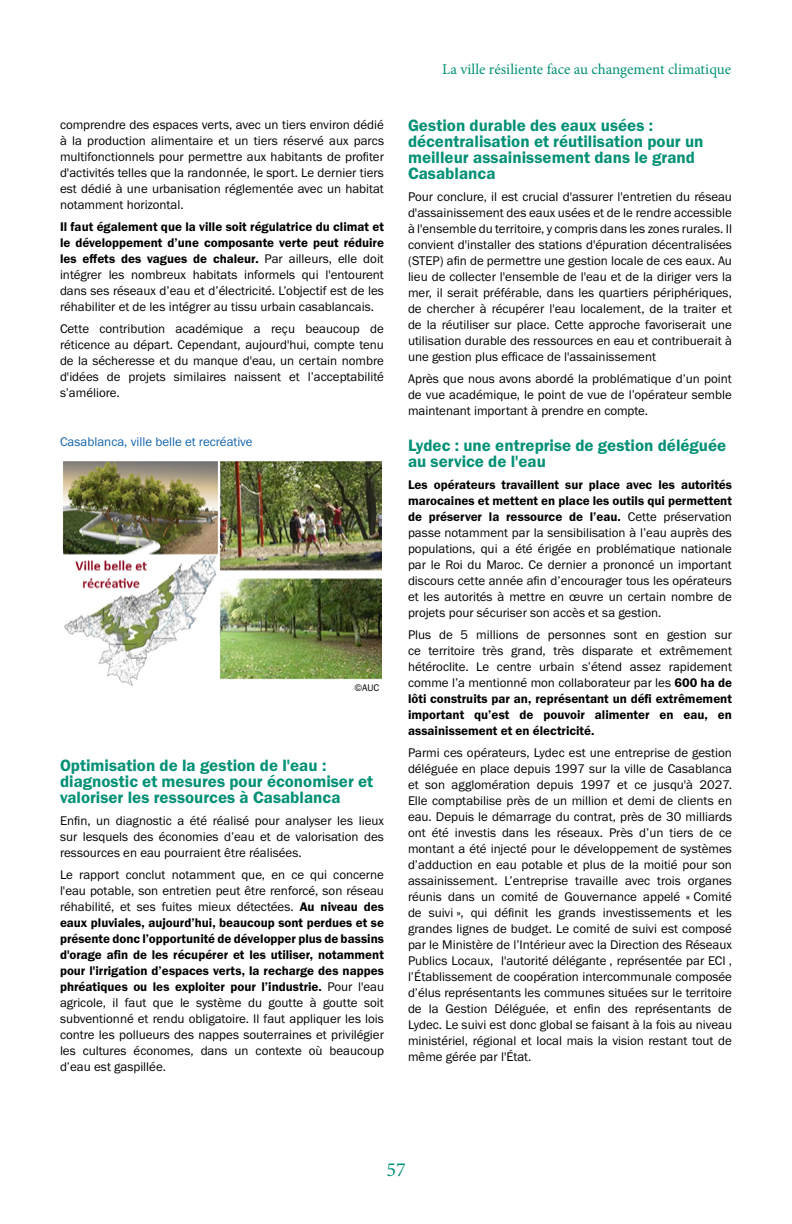
<style>
.page{position:relative;width:792px;height:1224px;background:#fff}
.page>*{position:absolute;margin:0;border:0;box-sizing:border-box;transform-origin:0 0}
.t1{font:20px "Minion Pro";color:#029175}
.t2{font:17px/16px "Franklin Gothic URW Dem";color:#029175}
.t3{font:15px "Minion Pro";color:#029175}
.t4{font:13px/16px "Franklin Gothic URW Boo";color:#000;text-align:justify}
.t5{font:13px/16px "Franklin Gothic URW Dem";color:#000;text-align:justify}
.t6{font:13px "Franklin Gothic URW Boo";color:#1364ac}
.t7{font:10px "Franklin Gothic URW Boo";color:#000}
.s1{font-family:"Franklin Gothic URW Boo"}
.s2{font-family:"Franklin Gothic URW Dem"}
</style>
<div class="page">
<img style="left:62px;top:461px;width:320px;height:225px">
<p class="t4" style="left:60px;top:116px;width:326px">comprendre des espaces verts, avec un tiers environ dédié à la production alimentaire et un tiers réservé aux parcs multifonctionnels pour permettre aux habitants de profiter d'activités telles que la randonnée, le sport. Le dernier tiers est dédié à une urbanisation réglementée avec un habitat notamment horizontal.</p>
<p class="t5" style="left:60px;top:218px;width:326px">Il faut également que la ville soit régulatrice du climat et le développement d’une composante verte peut réduire les effets des vagues de chaleur. <span class="s1">Par ailleurs, elle doit</span></p>
<p class="t4" style="left:60px;top:266px;width:325px">intégrer les nombreux habitats informels qui l'entourent dans ses réseaux d’eau et d’électricité. L’objectif est de les réhabiliter et de les intégrer au tissu urbain casablancais.</p>
<p class="t4" style="left:60px;top:320px;width:326px">Cette contribution académique a reçu beaucoup de réticence au départ. Cependant, aujourd'hui, compte tenu de la sécheresse et du manque d'eau, un certain nombre d'idées de projets similaires naissent et l’acceptabilité s’améliore.</p>
<p class="t6" style="left:60px;top:434px;width:194px">Casablanca, ville belle et recréative</p>
<p class="t7" style="left:354px;top:681px;width:26px">©AUC</p>
<h2 class="t2" style="left:60px;top:757px;width:315px">Optimisation de la gestion de l'eau : diagnostic et mesures pour économiser et valoriser les ressources à Casablanca</h2>
<p class="t4" style="left:60px;top:812px;width:326px">Enfin, un diagnostic a été réalisé pour analyser les lieux sur lesquels des économies d’eau et de valorisation des ressources en eau pourraient être réalisées.</p>
<p class="t4" style="left:60px;top:866px;width:325px">Le rapport conclut notamment que, en ce qui concerne l'eau potable, son entretien peut être renforcé, son réseau réhabilité, et ses fuites mieux détectées. <span class="s2">Au niveau des</span></p>
<p class="t5" style="left:60px;top:914px;width:326px">eaux pluviales, aujourd’hui, beaucoup sont perdues et se présente donc l’opportunité de développer plus de bassins d'orage afin de les récupérer et les utiliser, notamment pour l'irrigation d’espaces verts, la recharge des nappes phréatiques ou les exploiter pour l’industrie. <span class="s1">Pour l'eau</span></p>
<p class="t4" style="left:60px;top:994px;width:326px">agricole, il faut que le système du goutte à goutte soit subventionné et rendu obligatoire. Il faut appliquer les lois contre les pollueurs des nappes souterraines et privilégier les cultures économes, dans un contexte où beaucoup d’eau est gaspillée.</p>
<p class="t3" style="left:442px;top:59px;width:291px">La ville résiliente face au changement climatique</p>
<h2 class="t2" style="left:408px;top:117px;width:297px">Gestion durable des eaux usées : décentralisation et réutilisation pour un meilleur assainissement dans le grand<br>Casablanca</h2>
<p class="t4" style="left:408px;top:189px;width:326px">Pour conclure, il est crucial d'assurer l'entretien du réseau d'assainissement des eaux usées et de le rendre accessible à l'ensemble du territoire, y compris dans les zones rurales. Il convient d'installer des stations d'épuration décentralisées (STEP) afin de permettre une gestion locale de ces eaux. Au lieu de collecter l'ensemble de l'eau et de la diriger vers la mer, il serait préférable, dans les quartiers périphériques, de chercher à récupérer l'eau localement, de la traiter et de la réutiliser sur place. Cette approche favoriserait une utilisation durable des ressources en eau et contribuerait à une gestion plus efficace de l'assainissement</p>
<p class="t4" style="left:408px;top:371px;width:325px">Après que nous avons abordé la problématique d’un point de vue académique, le point de vue de l’opérateur semble maintenant important à prendre en compte.</p>
<h2 class="t2" style="left:408px;top:437px;width:320px">Lydec : une entreprise de gestion déléguée au service de l'eau</h2>
<p class="t5" style="left:408px;top:477px;width:326px">Les opérateurs travaillent sur place avec les autorités marocaines et mettent en place les outils qui permettent de préserver la ressource de l’eau. <span class="s1">Cette préservation</span></p>
<p class="t4" style="left:408px;top:525px;width:326px">passe notamment par la sensibilisation à l’eau auprès des populations, qui a été érigée en problématique nationale par le Roi du Maroc. Ce dernier a prononcé un important discours cette année afin d’encourager tous les opérateurs et les autorités à mettre en œuvre un certain nombre de projets pour sécuriser son accès et sa gestion.</p>
<p class="t4" style="left:408px;top:627px;width:326px">Plus de 5 millions de personnes sont en gestion sur ce territoire très grand, très disparate et extrêmement hétéroclite. Le centre urbain s’étend assez rapidement comme l’a mentionné mon collaborateur par les <span class="s2">600 ha de</span></p>
<p class="t5" style="left:408px;top:691px;width:326px">lôti construits par an, représentant un défi extrêmement important qu’est de pouvoir alimenter en eau, en assainissement et en électricité.</p>
<p class="t4" style="left:408px;top:745px;width:326px">Parmi ces opérateurs, Lydec est une entreprise de gestion déléguée en place depuis 1997 sur la ville de Casablanca et son agglomération depuis 1997 et ce jusqu'à 2027.<br>Elle comptabilise près de un million et demi de clients en eau. Depuis le démarrage du contrat, près de 30 milliards ont été investis dans les réseaux. Près d’un tiers de ce montant a été injecté pour le développement de systèmes d’adduction en eau potable et plus de la moitié pour son assainissement. L’entreprise travaille avec trois organes réunis dans un comité de Gouvernance appelé « Comité de suivi », qui définit les grands investissements et les grandes lignes de budget. Le comité de suivi est composé par le Ministère de l’Intérieur avec la Direction des Réseaux Publics Locaux, l'autorité délégante , représentée par ECI , l’Établissement de coopération intercommunale composée d’élus représentants les communes situées sur le territoire de la Gestion Déléguée, et enfin des représentants de Lydec. Le suivi est donc global se faisant à la fois au niveau ministériel, régional et local mais la vision restant tout de même gérée par l'État.</p>
<h1 class="t1" style="left:386px;top:1156px;width:21px">57</h1>
</div>
